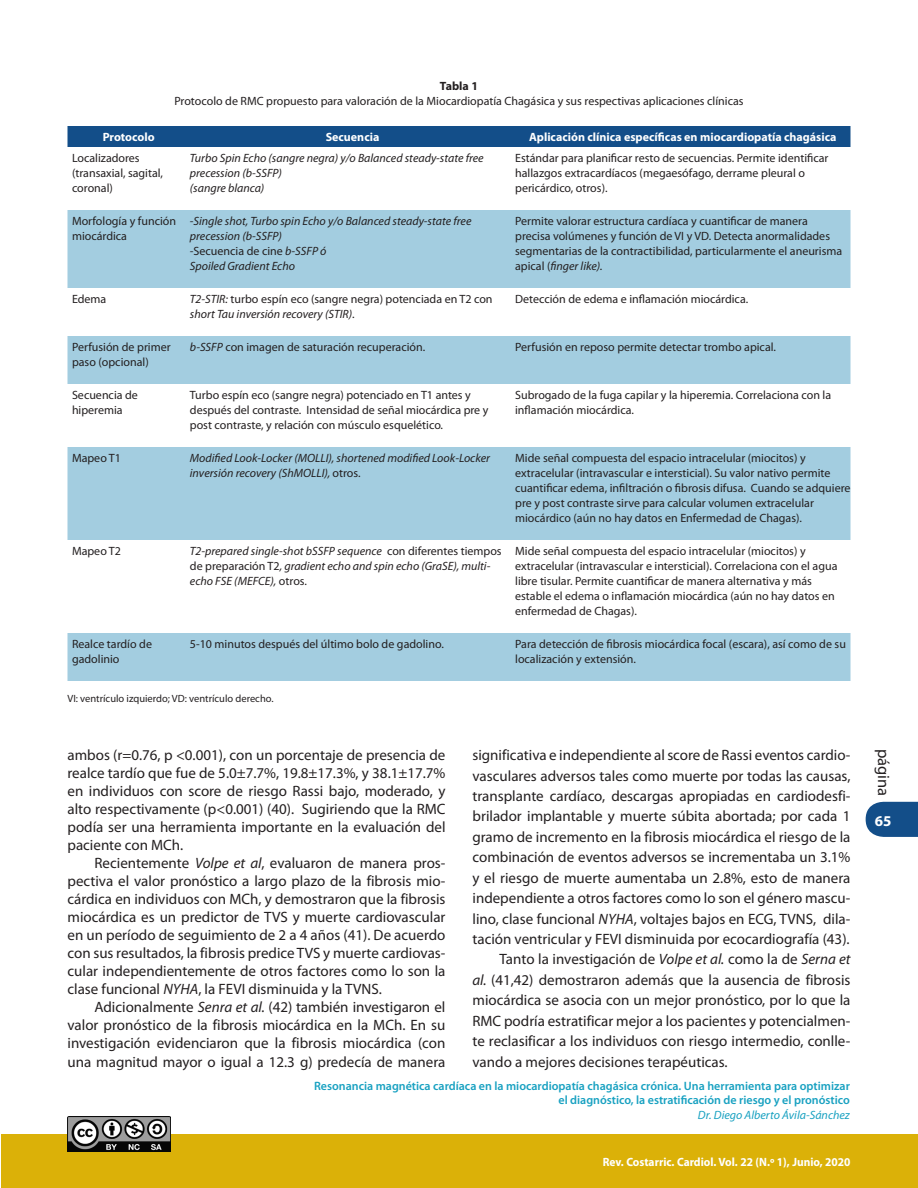
<style>
.page{position:relative;width:918px;height:1188px;background:#fff}
.page>*{position:absolute;margin:0;border:0;box-sizing:border-box;transform-origin:0 0}
.t1{font:16.5px "Myriad Pro";color:#231f20}
._00-Texto_Normal{font:15px/18px "Myriad Pro";color:#231f20;text-align:justify}
.t2{font:700 15px "Myriad Pro";color:#fff}
._08_1-Pie_de_página{font:600 12.15px "Myriad Pro";color:#18a1c1}
._11_2-Cuadro_Conteni{font:12px/15px "Myriad Pro";color:#231f20}
._11_2-Cuadro_Conteni-2{font:italic 12px/15px "Myriad Pro";color:#231f20}
._11_1-Cuadro_Título{font:12px "Myriad Pro";color:#231f20}
._11_2-Cuadro_Conteni-3{font:700 12px "Myriad Pro";color:#fff}
._11_2-Cuadro_Conteni-4{font:700 12px "Myriad Pro";color:#fff;scale:.95 1}
._09_1-Pie_de_página{font:italic 12px "Myriad Pro";color:#18a1c1}
._11_0-Cuadro_No{font:700 12px "Myriad Pro";color:#231f20}
._11_3-Cuadro_Pie{font:10.5px "Myriad Pro";color:#231f20}
.s1{font-style:italic}
.s2{font-style:normal}
</style>
<div class="page">
<svg style="left:866px;top:801px;width:52px;height:36px;background:#265c92"></svg>
<div style="left:1px;top:1134px;width:917px;height:54px;background:#dbb108"></div>
<img style="left:68px;top:1116px;width:102px;height:36px">
<div style="left:68px;top:126px;width:782px;height:21px;background:#134e89"></div>
<svg style="left:68px;top:210px;width:782px;height:471px;fill:#a3cde0"></svg>
<p class="_11_0-Cuadro_No" style="left:440px;top:78px;width:40px">Tabla 1</p>
<p class="_11_1-Cuadro_Título" style="left:174px;top:94px;width:571px">Protocolo de RMC propuesto para valoración de la Miocardiopatía Chagásica y sus respectivas aplicaciones clínicas</p>
<p class="_11_2-Cuadro_Conteni-3" style="left:103px;top:129px;width:53px">Protocolo</p>
<p class="_11_2-Cuadro_Conteni-3" style="left:326px;top:129px;width:55px">Secuencia</p>
<p class="_11_2-Cuadro_Conteni-3" style="left:529px;top:129px;width:309px">Aplicación clínica específicas en miocardiopatía chagásica</p>
<p class="_11_2-Cuadro_Conteni" style="left:72px;top:150px;width:69px">Localizadores</p>
<p class="_11_2-Cuadro_Conteni" style="left:72px;top:165px;width:93px">(transaxial, sagital, coronal)</p>
<p class="_11_2-Cuadro_Conteni-2" style="left:190px;top:150px;width:295px">Turbo Spin Echo (sangre negra) y/o Balanced steady-state free precession (b-SSFP)</p>
<p class="_11_2-Cuadro_Conteni-2" style="left:190px;top:180px;width:76px">(sangre blanca)</p>
<p class="_11_2-Cuadro_Conteni" style="left:515px;top:150px;width:315px">Estándar para planificar resto de secuencias. Permite identificar hallazgos extracardíacos (megaesófago, derrame pleural o pericárdico, otros).</p>
<p class="_11_2-Cuadro_Conteni" style="left:72px;top:213px;width:106px">Morfología y función miocárdica</p>
<p class="_11_2-Cuadro_Conteni-2" style="left:190px;top:213px;width:283px">-Single shot, Turbo spin Echo y/o Balanced steady-state free precession (b-SSFP)</p>
<p class="_11_2-Cuadro_Conteni" style="left:190px;top:243px;width:138px"><span class="s1">-</span>Secuencia de cine <span class="s1">b-SSFP ó</span></p>
<p class="_11_2-Cuadro_Conteni-2" style="left:190px;top:258px;width:107px">Spoiled Gradient Echo</p>
<p class="_11_2-Cuadro_Conteni" style="left:515px;top:213px;width:329px">Permite valorar estructura cardíaca y cuantificar de manera precisa volúmenes y función de VI y VD. Detecta anormalidades segmentarias de la contractibilidad, particularmente el aneurisma apical (<span class="s1">finger like).</span></p>
<p class="_11_2-Cuadro_Conteni" style="left:72px;top:291px;width:36px">Edema</p>
<p class="_11_2-Cuadro_Conteni" style="left:190px;top:291px;width:304px"><span class="s1">T2-STIR:</span> turbo espín eco (sangre negra) potenciada en T2 con <span class="s1">short Tau inversión recovery (STIR)</span>.</p>
<p class="_11_2-Cuadro_Conteni" style="left:515px;top:291px;width:235px">Detección de edema e inflamación miocárdica.</p>
<p class="_11_2-Cuadro_Conteni" style="left:72px;top:339px;width:100px">Perfusión de primer paso (opcional)</p>
<p class="_11_2-Cuadro_Conteni" style="left:190px;top:339px;width:237px"><span class="s1">b-SSFP</span> con imagen de saturación recuperación.</p>
<p class="_11_2-Cuadro_Conteni" style="left:515px;top:339px;width:262px">Perfusión en reposo permite detectar trombo apical.</p>
<p class="_11_2-Cuadro_Conteni" style="left:72px;top:387px;width:67px">Secuencia de hiperemia</p>
<p class="_11_2-Cuadro_Conteni" style="left:190px;top:387px;width:300px">Turbo espín eco (sangre negra) potenciado en T1 antes y después del contraste. Intensidad de señal miocárdica pre y post contraste, y relación con músculo esquelético.</p>
<p class="_11_2-Cuadro_Conteni" style="left:515px;top:387px;width:318px">Subrogado de la fuga capilar y la hiperemia. Correlaciona con la inflamación miocárdica.</p>
<p class="_11_2-Cuadro_Conteni" style="left:72px;top:450px;width:51px">Mapeo T1</p>
<p class="_11_2-Cuadro_Conteni-2" style="left:190px;top:450px;width:302px">Modified Look-Locker (MOLLI), shortened modified Look-Locker inversión recovery (ShMOLLI), <span class="s2">otros.</span></p>
<p class="_11_2-Cuadro_Conteni" style="left:515px;top:450px;width:337px">Mide señal compuesta del espacio intracelular (miocitos) y extracelular (intravascular e intersticial). Su valor nativo permite cuantificar edema, infiltración o fibrosis difusa. Cuando se adquiere pre y post contraste sirve para calcular volumen extracelular miocárdico (aún no hay datos en Enfermedad de Chagas).</p>
<p class="_11_2-Cuadro_Conteni" style="left:72px;top:543px;width:51px">Mapeo T2</p>
<p class="_11_2-Cuadro_Conteni-2" style="left:190px;top:543px;width:313px">T2-prepared single-shot bSSFP sequence <span class="s2">con diferentes tiempos de preparación T2</span>, gradient echo and spin echo (GraSE), multi&shy;echo FSE (MEFCE), <span class="s2">otros.</span></p>
<p class="_11_2-Cuadro_Conteni" style="left:515px;top:543px;width:324px">Mide señal compuesta del espacio intracelular (miocitos) y extracelular (intravascular e intersticial). Correlaciona con el agua libre tisular. Permite cuantificar de manera alternativa y más estable el edema o inflamación miocárdica (aún no hay datos en enfermedad de Chagas).</p>
<p class="_11_2-Cuadro_Conteni" style="left:72px;top:636px;width:82px">Realce tardío de gadolinio</p>
<p class="_11_2-Cuadro_Conteni" style="left:190px;top:636px;width:256px">5-10 minutos después del último bolo de gadolino.</p>
<p class="_11_2-Cuadro_Conteni" style="left:515px;top:636px;width:332px">Para detección de fibrosis miocárdica focal (escara), así como de su localización y extensión.</p>
<p class="_11_3-Cuadro_Pie" style="left:68px;top:692px;width:208px">VI: ventrículo izquierdo; VD: ventrículo derecho.</p>
<p class="_00-Texto_Normal" style="left:68px;top:746px;width:380px">ambos (r=0.76, p &lt;0.001), con un porcentaje de presencia de realce tardío que fue de 5.0±7.7%, 19.8±17.3%, y 38.1±17.7% en individuos con score de riesgo Rassi bajo, moderado, y alto respectivamente (p&lt;0.001) (40). Sugiriendo que la RMC podía ser una herramienta importante en la evaluación del paciente con MCh.</p>
<p class="_00-Texto_Normal" style="left:68px;top:854px;width:380px;text-indent:27px">Recientemente <span class="s1">Volpe et al</span>, evaluaron de manera pros&shy;pectiva el valor pronóstico a largo plazo de la fibrosis mio&shy;cárdica en individuos con MCh, y demostraron que la fibrosis miocárdica es un predictor de TVS y muerte cardiovascular en un período de seguimiento de 2 a 4 años (41). De acuerdo con sus resultados, la fibrosis predice TVS y muerte cardiovas&shy;cular independientemente de otros factores como lo son la clase funcional <span class="s1">NYHA</span>, la FEVI disminuida y la TVNS.</p>
<p class="_00-Texto_Normal" style="left:68px;top:998px;width:380px;text-indent:27px">Adicionalmente <span class="s1">Senra et al.</span> (42) también investigaron el valor pronóstico de la fibrosis miocárdica en la MCh. En su investigación evidenciaron que la fibrosis miocárdica (con una magnitud mayor o igual a 12.3 g) predecía de manera</p>
<p class="_00-Texto_Normal" style="left:472px;top:745px;width:380px;line-height:20.4px">significativa e independiente al score de Rassi eventos cardio&shy;vasculares adversos tales como muerte por todas las causas, transplante cardíaco, descargas apropiadas en cardiodesfi&shy;brilador implantable y muerte súbita abortada; por cada 1 gramo de incremento en la fibrosis miocárdica el riesgo de la combinación de eventos adversos se incrementaba un 3.1% y el riesgo de muerte aumentaba un 2.8%, esto de manera independiente a otros factores como lo son el género mascu&shy;lino, clase funcional <span class="s1">NYHA</span>, voltajes bajos en ECG, TVNS, dila&shy;tación ventricular y FEVI disminuida por ecocardiografía (43).</p>
<p class="_00-Texto_Normal" style="left:472px;top:949px;width:380px;line-height:20.4px;text-indent:27px">Tanto la investigación de <span class="s1">Volpe et al.</span> como la de <span class="s1">Serna et al.</span> (41,42) demostraron además que la ausencia de fibrosis miocárdica se asocia con un mejor pronóstico, por lo que la RMC podría estratificar mejor a los pacientes y potencialmen&shy;te reclasificar a los individuos con riesgo intermedio, conlle&shy;vando a mejores decisiones terapéuticas.</p>
<p class="_08_1-Pie_de_página" style="left:314px;top:1078px;width:537px">Resonancia magnética cardíaca en la miocardiopatía chagásica crónica. Una herramienta para optimizar</p>
<p class="_08_1-Pie_de_página" style="left:559px;top:1093px;width:293px">el diagnóstico, la estratificación de riesgo y el pronóstico</p>
<p class="_09_1-Pie_de_página" style="left:698px;top:1108px;width:154px">Dr. Diego Alberto Ávila-Sánchez</p>
<p class="_11_2-Cuadro_Conteni-4" style="left:603px;top:1154px;width:262px">Rev. Costarric. Cardiol. Vol. 22 (N.º 1), Junio, 2020</p>
<p class="t1" style="left:894px;top:749px;width:49px;rotate:90deg">página</p>
<p class="t2" style="left:875px;top:811px;width:18px">65</p>
</div>
